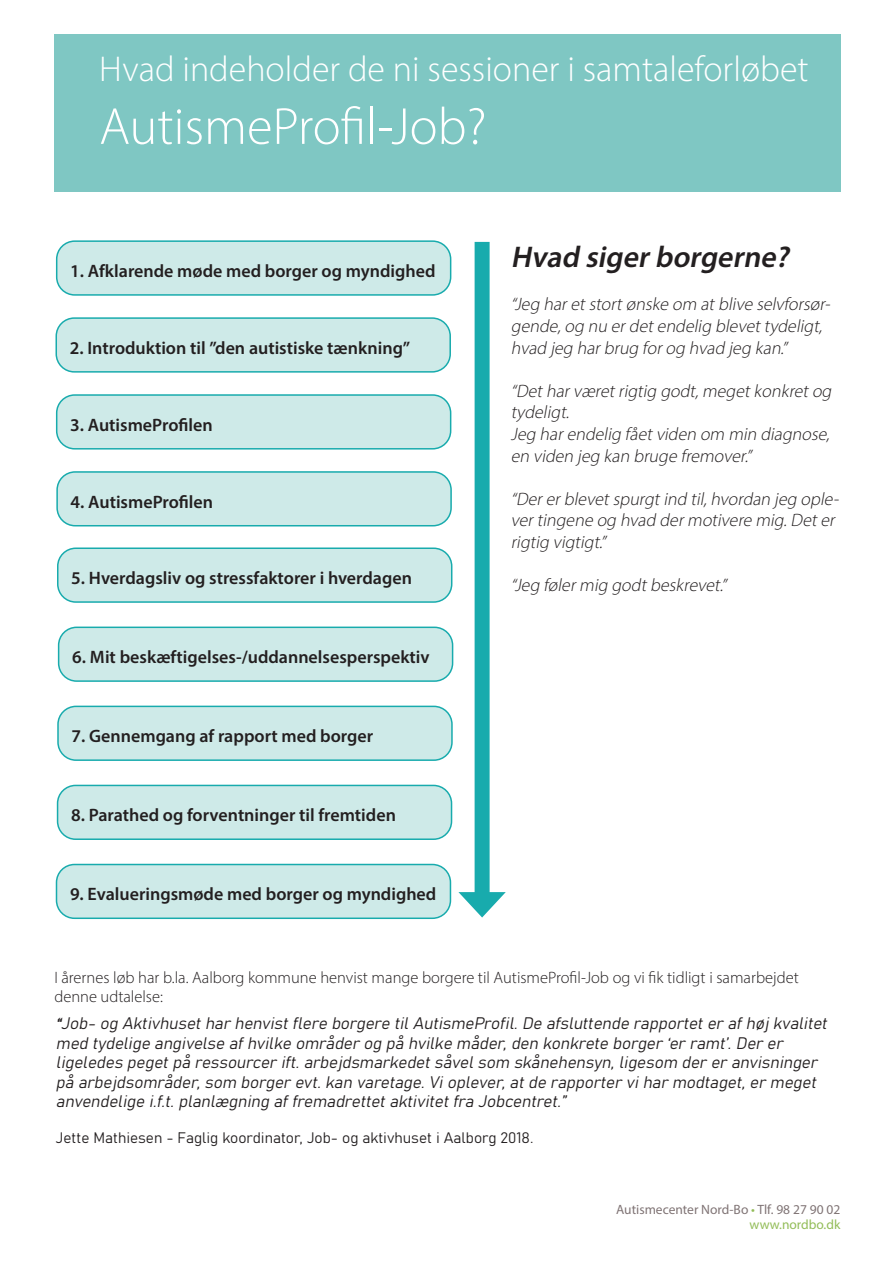
<style>
.page{position:relative;width:893px;height:1263px;background:#fff}
.page>*{position:absolute;margin:0;border:0;box-sizing:border-box;transform-origin:0 0}
.t1{font:300 52.5px "Myriad Pro";color:#fff}
.t2{font:300 36px "Myriad Pro";color:#fff}
.t3{font:italic 600 30px "Myriad Pro";color:#231f20}
.t4{font:italic 300 18px/21.6px "Myriad Pro";color:#231f20}
.t5{font:600 18px "Myriad Pro";color:#231f20}
.t6{font:italic 16.5px/19.5px "Bahnschrift";color:#231f20}
.t7{font:300 16.5px/19.8px "Myriad Pro";color:#231f20}
.t8{font:15px "Bahnschrift";color:#231f20}
.t9{font:13.5px/15px "Myriad Pro";color:#807475;text-align:right}
.s1{color:#93bd59}
</style>
<div class="page">
<div style="left:54px;top:34px;width:787px;height:157px;background:#7fc7c3"></div>
<div style="left:57px;top:241px;width:394px;height:54px;background:#ceeae8;border-radius:18px"></div>
<div style="left:56px;top:240px;width:395px;height:56px;border:2px solid #18abad;border-radius:18px"></div>
<div style="left:57px;top:395px;width:394px;height:54px;background:#ceeae8;border-radius:18px"></div>
<div style="left:56px;top:394px;width:395px;height:55px;border:2px solid #18abad;border-radius:18px"></div>
<div style="left:56px;top:318px;width:394px;height:54px;background:#ceeae8;border-radius:18px"></div>
<div style="left:56px;top:317px;width:395px;height:56px;border:2px solid #18abad;border-radius:18px"></div>
<div style="left:57px;top:472px;width:394px;height:54px;background:#ceeae8;border-radius:18px"></div>
<div style="left:56px;top:471px;width:396px;height:55px;border:2px solid #18abad;border-radius:18px"></div>
<div style="left:59px;top:627px;width:394px;height:54px;background:#ceeae8;border-radius:18px"></div>
<div style="left:58px;top:626px;width:395px;height:56px;border:2px solid #18abad;border-radius:18px"></div>
<div style="left:58px;top:706px;width:394px;height:54px;background:#ceeae8;border-radius:18px"></div>
<div style="left:57px;top:706px;width:396px;height:55px;border:2px solid #18abad;border-radius:18px"></div>
<div style="left:58px;top:785px;width:393px;height:54px;background:#ceeae8;border-radius:18px"></div>
<div style="left:57px;top:785px;width:395px;height:55px;border:2px solid #18abad;border-radius:18px"></div>
<div style="left:58px;top:548px;width:394px;height:54px;background:#ceeae8;border-radius:18px"></div>
<div style="left:57px;top:547px;width:395px;height:56px;border:2px solid #18abad;border-radius:18px"></div>
<div style="left:56px;top:864px;width:394px;height:54px;background:#ceeae8;border-radius:18px"></div>
<div style="left:56px;top:864px;width:395px;height:55px;border:2px solid #18abad;border-radius:18px"></div>
<div style="left:475px;top:242px;width:15px;height:660px;background:#18abad"></div>
<svg style="left:458px;top:892px;width:48px;height:25px"></svg>
<h2 class="t2" style="left:99px;top:47px;width:711px">Hvad indeholder de ni sessioner i samtaleforløbet</h2>
<h1 class="t1" style="left:99px;top:95px;width:389px">AutismeProfil-Job?</h1>
<p class="t5" style="left:70px;top:259px;width:367px">1. Afklarende møde med borger og myndighed</p>
<p class="t5" style="left:70px;top:336px;width:342px">2. Introduktion til ”den autistiske tænkning”</p>
<p class="t5" style="left:70px;top:413px;width:144px">3. AutismeProfilen</p>
<p class="t5" style="left:71px;top:490px;width:144px">4. AutismeProfilen</p>
<p class="t5" style="left:71px;top:567px;width:342px">5. Hverdagsliv og stressfaktorer i hverdagen</p>
<p class="t5" style="left:72px;top:646px;width:359px">6. Mit beskæftigelses-/uddannelsesperspektiv</p>
<p class="t5" style="left:72px;top:725px;width:303px">7. Gennemgang af rapport med borger</p>
<p class="t5" style="left:71px;top:804px;width:326px">8. Parathed og forventninger til fremtiden</p>
<p class="t5" style="left:70px;top:883px;width:368px">9. Evalueringsmøde med borger og myndighed</p>
<h3 class="t3" style="left:511px;top:238px;width:286px">Hvad sigerborgerne?</h3>
<p class="t4" style="left:511px;top:293px;width:324px">“Jeg haretstortønske om atblive selvforsør&shy;gende,og nu erdetendelig blevettydeligt, hvad jeg harbrug forog hvad jeg kan.”</p>
<p class="t4" style="left:511px;top:380px;width:326px">“Detharværetrigtig godt,megetkonkretog tydeligt.<br>Jeg harendelig fåetviden om min diagnose, en viden jeg kan bruge fremover.”</p>
<p class="t4" style="left:511px;top:488px;width:333px">“Dererblevetspurgtind til,hvordan jeg ople&shy;vertingene og hvad dermotivere mig.Deter rigtig vigtigt.”</p>
<p class="t4" style="left:511px;top:574px;width:221px">“Jeg følermig godtbeskrevet.”</p>
<p class="t7" style="left:54px;top:967px;width:746px">I årernes løb har b.la. Aalborg kommune henvist mange borgere til AutismeProfil-Job og vi fik tidligt i samarbejdet denne udtalelse:</p>
<p class="t6" style="left:56px;top:1013px;width:777px">“Job- og Aktivhusetharhenvistflere borgere tilAutismeProfil.De afsluttende rapporteterafhøjkvalitet med tydelige angivelse afhvilke områderog på hvilke måder,den konkrete borger‘erramt’.Derer ligeledes pegetpå ressourcerift.arbejdsmarkedetsåvelsom skånehensyn,ligesom dereranvisninger på arbejdsområder,som borgerevt.kan varetage.Vioplever,atde rapporterviharmodtaget,ermeget anvendelige i.f.t.planlægning affremadrettetaktivitetfra Jobcentret.”</p>
<p class="t8" style="left:56px;top:1127px;width:479px">Jette Mathiesen - Faglig koordinator, Job- og aktivhuset i Aalborg 2018.</p>
<p class="t9" style="left:616px;top:1201px;width:226px">Autismecenter Nord-Bo <span class="s1">•</span> Tlf. 98 27 90 02 <span class="s1">www.nordbo.dk</span></p>
</div>
